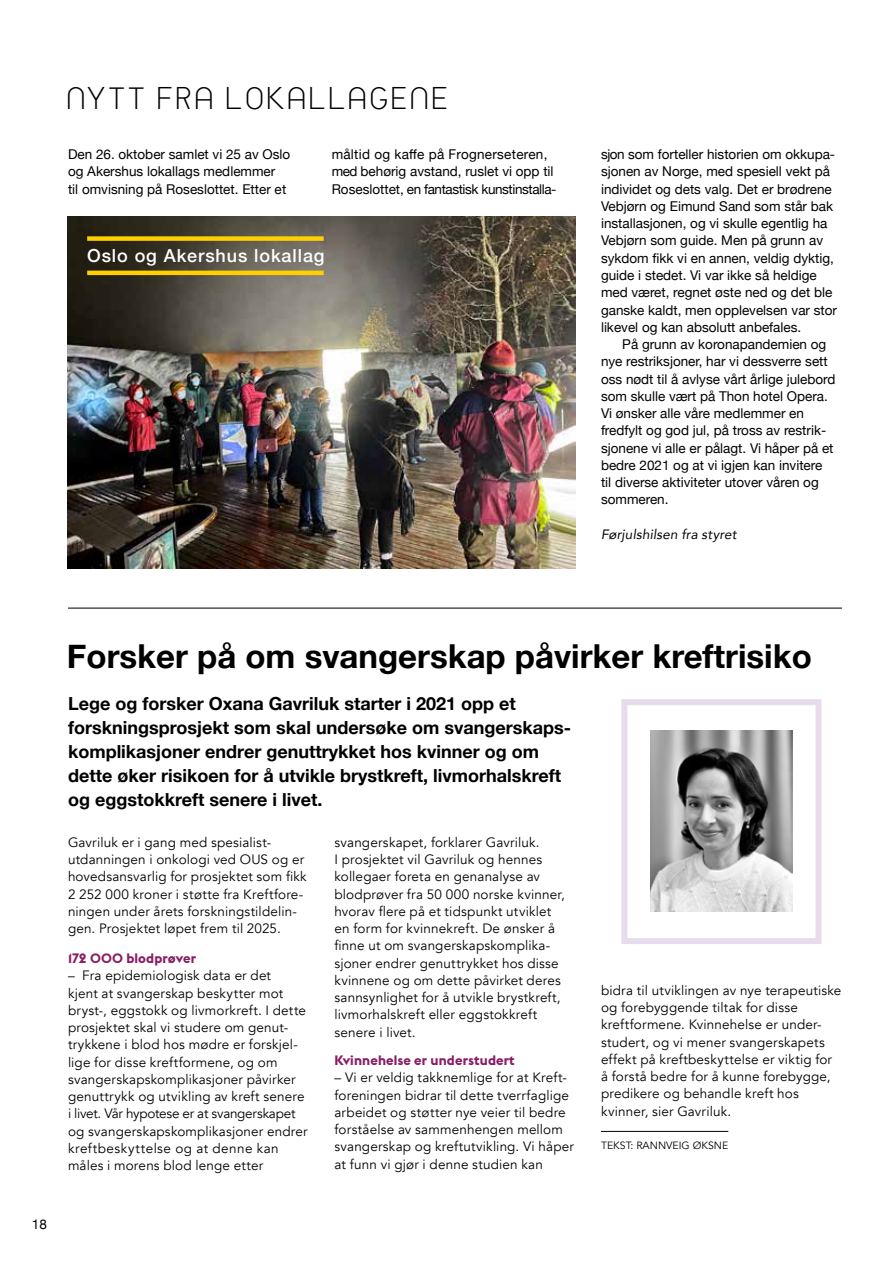
<style>
.page{position:relative;width:893px;height:1263px;background:#fff}
.page>*{position:absolute;margin:0;border:0;box-sizing:border-box;transform-origin:0 0}
.t1{font:700 33px "Helvetica Neue";color:#000}
.t2{font:30px "Time Burner";letter-spacing:.1em;color:#000}
.t3{font:700 18px/24px "Helvetica Neue";color:#000}
.t4{font:500 18px "Helvetica Neue";letter-spacing:.05em;color:#fff}
.t5{font:13.5px/17.2px "Avenir";letter-spacing:.01em;color:#000}
.t6{font:13.5px/17.2px "Helvetica Neue";color:#000}
.t7{font:700 13.5px "Euclid Flex";letter-spacing:.01em;color:#891e64}
.t8{font:italic 13.5px "Avenir";letter-spacing:.01em;color:#000}
.t9{font:10.5px "Avenir";color:#000}
</style>
<div class="page">
<img style="left:68px;top:217px;width:507px;height:352px">
<div style="left:621px;top:699px;width:200px;height:245px;border:6px solid #e7dcec"></div>
<hr style="left:601px;top:1131px;width:127px;height:1px;background:#000">
<img style="left:651px;top:730px;width:141px;height:181px">
<div style="left:87px;top:236px;width:237px;height:5px;background:#ffcf00"></div>
<hr style="left:87px;top:271px;width:237px;height:4px;background:#ffcf00">
<hr style="left:68px;top:608px;width:774px;height:1px;background:#000">
<h2 class="t2" style="left:68px;top:75px;width:382px">NYTT FRA LOKALLAGENE</h2>
<p class="t6" style="left:68px;top:147px;width:224px">Den 26. oktober samlet vi 25 av Oslo og Akershus lokallags medlemmer<br>til omvisning på Roseslottet. Etter et</p>
<p class="t6" style="left:332px;top:147px;width:226px">måltid og kaffe på Frognerseteren, med behørig avstand, ruslet vi opp til<br>Roseslottet, en fantastisk kunstinstalla-</p>
<h3 class="t4" style="left:87px;top:241px;width:239px">Oslo og Akershus lokallag</h3>
<p class="t6" style="left:601px;top:147px;width:238px">sjon som forteller historien om okkupa&shy;sjonen av Norge, med spesiell vekt på individet og dets valg. Det er brødrene Vebjørn og Eimund Sand som står bak installasjonen, og vi skulle egentlig ha Vebjørn som guide. Men på grunn av sykdom fikk vi en annen, veldig dyktig, guide i stedet. Vi var ikke så heldige med været, regnet øste ned og det ble ganske kaldt, men opplevelsen var stor likevel og kan absolutt anbefales.</p>
<p class="t6" style="left:601px;top:336px;width:236px;text-indent:21px">På grunn av koronapandemien og nye restriksjoner, har vi dessverre sett oss nødt til å avlyse vårt årlige julebord som skulle vært på Thon hotel Opera.<br>Vi ønsker alle våre medlemmer en fredfylt og god jul, på tross av restrik&shy;sjonene vi alle er pålagt. Vi håper på et bedre 2021 og at vi igjen kan invitere til diverse aktiviteter utover våren og sommeren.</p>
<p class="t8" style="left:601px;top:526px;width:137px">Førjulshilsen fra styret</p>
<p class="t6" style="left:32px;top:1216px;width:17px">18</p>
<h1 class="t1" style="left:67px;top:630px;width:746px">Forsker på om svangerskap påvirker kreftrisiko</h1>
<p class="t3" style="left:68px;top:692px;width:504px">Lege og forsker Oxana Gavriluk starter i 2021 opp et forskningsprosjekt som skal undersøke om svangerskaps&shy;komplikasjoner endrer genuttrykket hos kvinner og om dette øker risikoen for å utvikle brystkreft, livmorhalskreft og eggstokkreft senere i livet.</p>
<p class="t5" style="left:68px;top:834px;width:240px">Gavriluk er i gang med spesialist&shy;utdanningen i onkologi ved OUS og er hovedsansvarlig for prosjektet som fikk 2 252 000 kroner i støtte fra Kreftfore&shy;ningen under årets forskningstildelin&shy;gen. Prosjektet løpet frem til 2025.</p>
<p class="t7" style="left:68px;top:950px;width:129px">172 000 blodprøver</p>
<p class="t5" style="left:68px;top:967px;width:241px">– Fra epidemiologisk data er det<br>kjent at svangerskap beskytter mot bryst-, eggstokk og livmorkreft. I dette prosjektet skal vi studere om genut&shy;trykkene i blod hos mødre er forskjel&shy;lige for disse kreftformene, og om svangerskapskomplikasjoner påvirker genuttrykk og utvikling av kreft senere i livet. Vår hypotese er at svangerskapet og svangerskapskomplikasjoner endrer kreftbeskyttelse og at denne kan måles i morens blod lenge etter</p>
<p class="t5" style="left:334px;top:834px;width:232px">svangerskapet, forklarer Gavriluk.<br>I prosjektet vil Gavriluk og hennes kollegaer foreta en genanalyse av blodprøver fra 50 000 norske kvinner, hvorav flere på et tidspunkt utviklet en form for kvinnekreft. De ønsker å finne ut om svangerskapskomplika&shy;sjoner endrer genuttrykket hos disse kvinnene og om dette påvirket deres sannsynlighet for å utvikle brystkreft, livmorhalskreft eller eggstokkreft senere i livet.</p>
<p class="t7" style="left:334px;top:1052px;width:182px">Kvinnehelse er understudert</p>
<p class="t5" style="left:334px;top:1069px;width:241px">– Vi er veldig takknemlige for at Kreft&shy;foreningen bidrar til dette tverrfaglige arbeidet og støtter nye veier til bedre forståelse av sammenhengen mellom svangerskap og kreftutvikling. Vi håper at funn vi gjør i denne studien kan</p>
<p class="t5" style="left:601px;top:982px;width:242px">bidra til utviklingen av nye terapeutiske og forebyggende tiltak for disse kreftformene. Kvinnehelse er under&shy;studert, og vi mener svangerskapets effekt på kreftbeskyttelse er viktig for å forstå bedre for å kunne forebygge, predikere og behandle kreft hos kvinner, sier Gavriluk.</p>
<p class="t9" style="left:601px;top:1139px;width:129px">TEKST: RANNVEIG ØKSNE</p>
</div>
